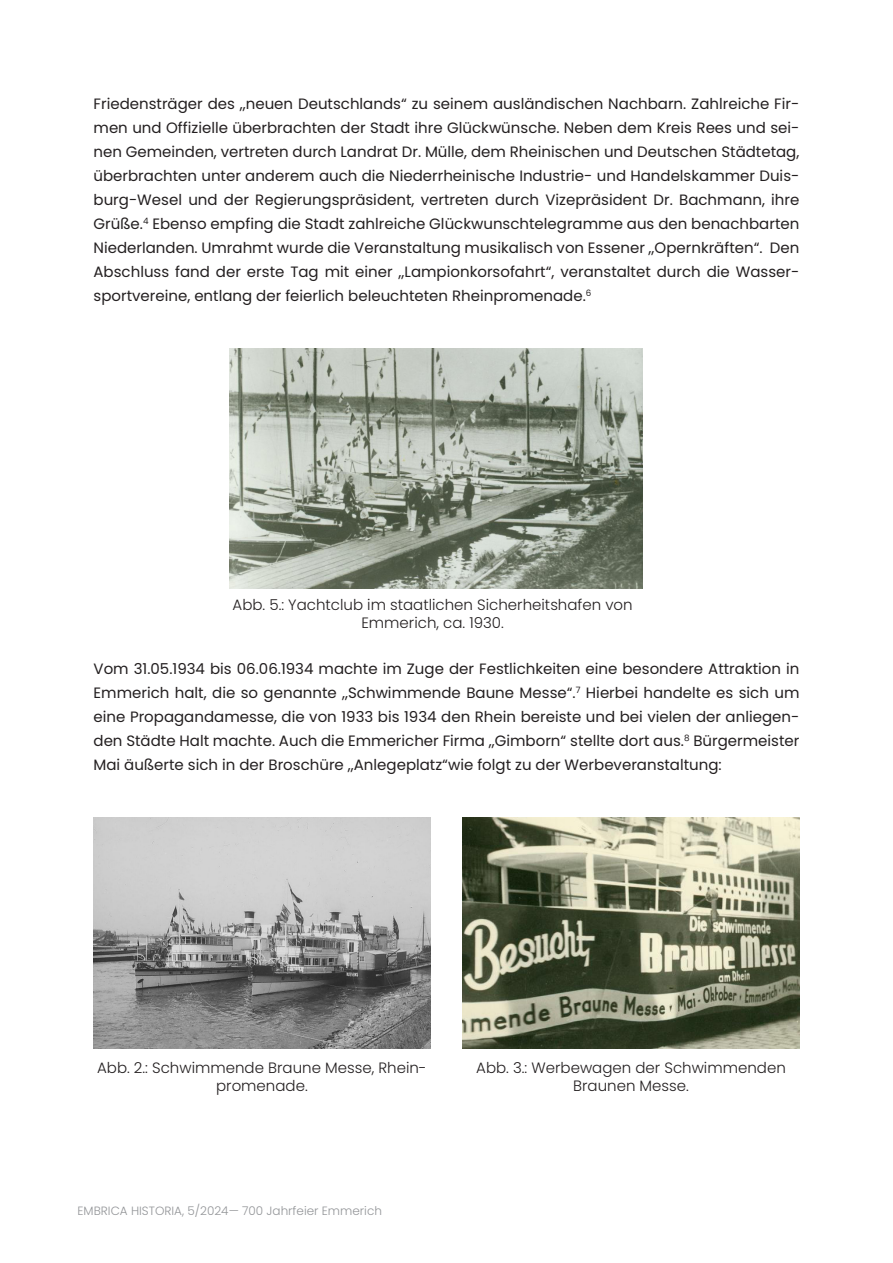
<style>
.page{position:relative;width:893px;height:1263px;background:#fff}
.page>*{position:absolute;margin:0;border:0;box-sizing:border-box;transform-origin:0 0}
.t1{font:15px/24px "Poppins";color:#231f20;text-align:justify}
.t2{font:300 15px/18px "Poppins";color:#231f20;text-align:center}
.t3{font:300 12px "Poppins";color:#939598}
</style>
<div class="page">
<img style="left:94px;top:817px;width:336px;height:231px">
<img style="left:463px;top:817px;width:336px;height:231px">
<img style="left:230px;top:349px;width:412px;height:239px">
<p class="t1" style="left:94px;top:92px;width:707px">Friedensträger des „neuen Deutschlands“ zu seinem ausländischen Nachbarn. Zahlreiche Fir&shy;men und Offizielle überbrachten der Stadt ihre Glückwünsche. Neben dem Kreis Rees und sei&shy;nen Gemeinden, vertreten durch Landrat Dr. Mülle, dem Rheinischen und Deutschen Städtetag, überbrachten unter anderem auch die Niederrheinische Industrie- und Handelskammer Duis&shy;burg-Wesel und der Regierungspräsident, vertreten durch Vizepräsident Dr. Bachmann, ihre Grüße.<sup>4</sup> Ebenso empfing die Stadt zahlreiche Glückwunschtelegramme aus den benachbarten Niederlanden. Umrahmt wurde die Veranstaltung musikalisch von Essener „Opernkräften“. Den Abschluss fand der erste Tag mit einer „Lampionkorsofahrt“, veranstaltet durch die Wasser&shy;sportvereine, entlang der feierlich beleuchteten Rheinpromenade.<sup>6</sup></p>
<p class="t2" style="left:233px;top:596px;width:402px">Abb. 5.: Yachtclub im staatlichen Sicherheitshafen von<br>Emmerich, ca. 1930.</p>
<p class="t1" style="left:94px;top:656px;width:707px">Vom 31.05.1934 bis 06.06.1934 machte im Zuge der Festlichkeiten eine besondere Attraktion in Emmerich halt, die so genannte „Schwimmende Baune Messe“.<sup>7</sup> Hierbei handelte es sich um eine Propagandamesse, die von 1933 bis 1934 den Rhein bereiste und bei vielen der anliegen&shy;den Städte Halt machte. Auch die Emmericher Firma „Gimborn“ stellte dort aus.<sup>8</sup> Bürgermeister Mai äußerte sich in der Broschüre „Anlegeplatz“wie folgt zu der Werbeveranstaltung:</p>
<p class="t2" style="left:97px;top:1058px;width:331px">Abb. 2.: Schwimmende Braune Messe, Rhein&shy;promenade.</p>
<p class="t2" style="left:476px;top:1058px;width:311px">Abb. 3.: Werbewagen der Schwimmenden<br>Braunen Messe.</p>
<p class="t3" style="left:78px;top:1203px;width:306px">EMBRICA HISTORIA, 5/2024— 700 Jahrfeier Emmerich</p>
</div>
